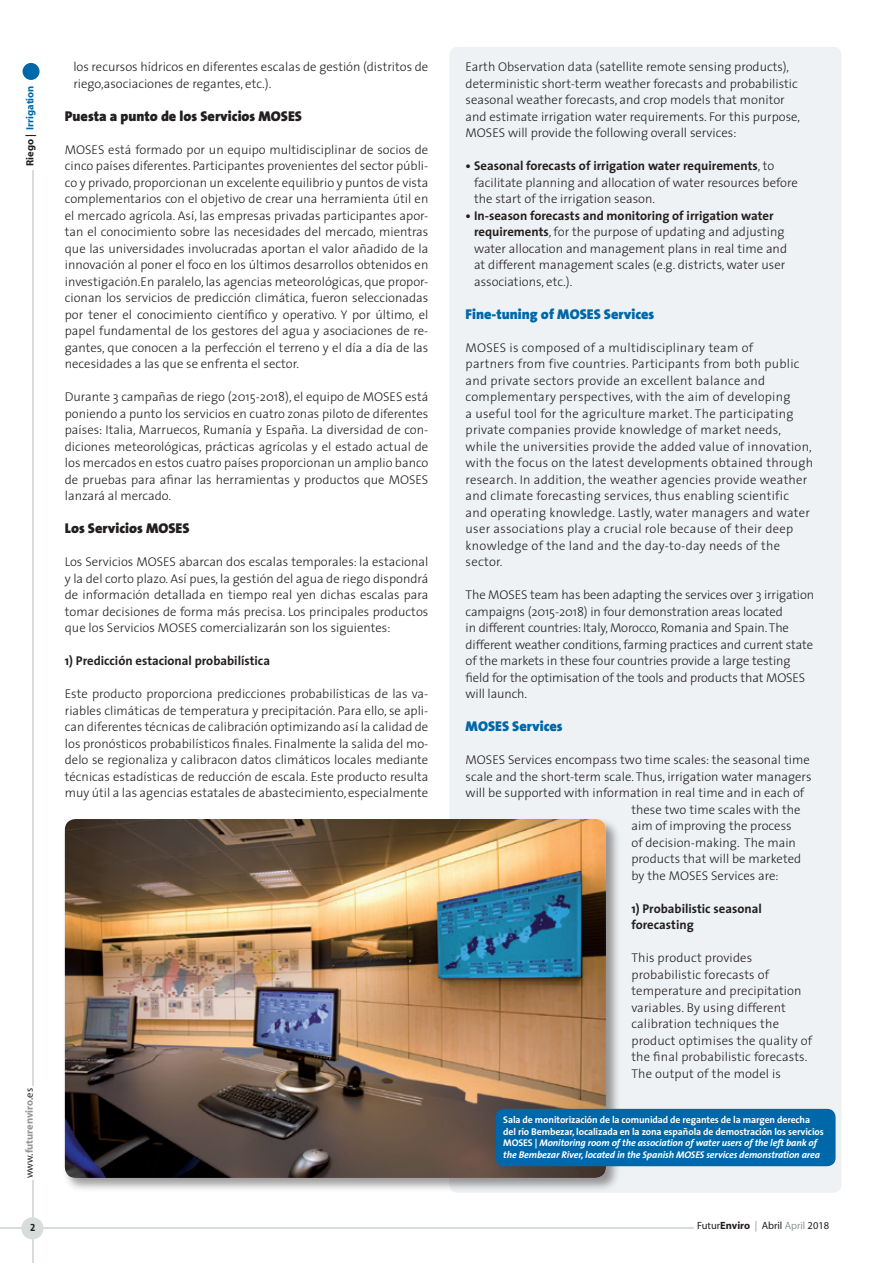
<style>
.page{position:relative;width:893px;height:1263px;background:#fff}
.page>*{position:absolute;margin:0;border:0;box-sizing:border-box;transform-origin:0 0}
.Ladillo_Texto{font:900 14.25px "The Sans";color:#0068a9}
.Ladillo_Texto_-_espñ{font:900 14.25px "The Sans";color:#231f20}
.Ladillo_Texto_-_espa{font:900 14.25px "The Sans";color:#231f20}
.Texto{font:300 12.75px/16.5px "The Sans";color:#231f20;text-align:justify}
.Texto_ingles{font:300 12.75px/16.5px "The Sans";color:#231f20}
.Texto_ingles-2{font:300 12.75px/16.5px "The Sans";letter-spacing:.02em;color:#231f20}
.Texto-2{font:700 12.75px "The Sans";color:#231f20}
.Texto_ingles-3{font:700 12.75px/16.5px "The Sans";color:#231f20}
.t1{font:10.5px "Myriad";color:#231f20}
.t2{font:700 10.5px "Myriad";color:#939598}
.t3{font:700 10.5px "Myriad";color:#0068a9}
.t4{font:10.5px "The Sans Bold Caps";color:#231f20}
.t5{font:700 9.75px/11.7px "The Sans";letter-spacing:-.01em;color:#fff}
.s1{color:#231f20}
.s2{font-weight:400;color:#231f20}
.s3{font-weight:700}
.s4{font-style:italic}
.s5{color:#8b9b92}
</style>
<div class="page">
<div style="left:23px;top:63px;width:17px;height:17px;background:#0068a9;border-radius:50%"></div>
<hr style="left:32px;top:170px;width:1px;height:915px;background:#d7ddda">
<hr style="left:0;top:1228px;width:694px;height:1px;background:#d7ddda">
<hr style="left:32px;top:1180px;width:1px;height:83px;background:#d7ddda">
<div style="left:21px;top:1217px;width:22px;height:22px;background:#d7ddda;border-radius:50%"></div>
<div style="left:449px;top:47px;width:393px;height:1146px;background:#eff2f4;border-radius:9px"></div>
<div style="left:62px;top:817px;width:558px;height:375px;background:#231f20;opacity:.45"></div>
<img style="left:65px;top:819px;width:541px;height:359px">
<div style="left:495px;top:1109px;width:341px;height:57px;background:#0068a9;border-radius:9px"></div>
<p class="t3" style="left:24px;top:166px;width:82px;rotate:-90deg"><span class="s1">Riego |</span> Irrigation</p>
<p class="Texto" style="left:73px;top:58px;width:357px">los recursos hídricos en diferentes escalas de gestión (distritos de riego,asociaciones de regantes, etc.).</p>
<p class="Ladillo_Texto_-_espñ" style="left:65px;top:104px;width:239px">Puesta a punto de los Servicios MOSES</p>
<p class="Texto" style="left:65px;top:141px;width:365px">MOSES está formado por un equipo multidisciplinar de socios de cinco países diferentes. Participantes provenientes del sector públi&shy;co y privado, proporcionan un excelente equilibrio y puntos de vista complementarios con el objetivo de crear una herramienta útil en el mercado agrícola. Así, las empresas privadas participantes apor&shy;tan el conocimiento sobre las necesidades del mercado, mientras que las universidades involucradas aportan el valor añadido de la innovación al poner el foco en los últimos desarrollos obtenidos en investigación.En paralelo, las agencias meteorológicas, que propor&shy;cionan los servicios de predicción climática, fueron seleccionadas por tener el conocimiento científico y operativo. Y por último, el papel fundamental de los gestores del agua y asociaciones de re&shy;gantes, que conocen a la perfección el terreno y el día a día de las necesidades a las que se enfrenta el sector.</p>
<p class="Texto" style="left:65px;top:388px;width:365px">Durante 3 campañas de riego (2015-2018), el equipo de MOSES está poniendo a punto los servicios en cuatro zonas piloto de diferentes países: Italia, Marruecos, Rumanía y España. La diversidad de con&shy;diciones meteorológicas, prácticas agrícolas y el estado actual de los mercados en estos cuatro países proporcionan un amplio banco de pruebas para afinar las herramientas y productos que MOSES lanzará al mercado.</p>
<p class="Ladillo_Texto_-_espa" style="left:65px;top:516px;width:126px">Los Servicios MOSES</p>
<p class="Texto" style="left:65px;top:553px;width:365px">Los Servicios MOSES abarcan dos escalas temporales: la estacional y la del corto plazo. Así pues, la gestión del agua de riego dispondrá de información detallada en tiempo real yen dichas escalas para tomar decisiones de forma más precisa. Los principales productos que los Servicios MOSES comercializarán son los siguientes:</p>
<p class="Texto-2" style="left:65px;top:650px;width:207px">1) Predicción estacional probabilística</p>
<p class="Texto" style="left:65px;top:685px;width:365px">Este producto proporciona predicciones probabilísticas de las va&shy;riables climáticas de temperatura y precipitación. Para ello, se apli&shy;can diferentes técnicas de calibración optimizando así la calidad de los pronósticos probabilísticos finales. Finalmente la salida del mo&shy;delo se regionaliza y calibracon datos climáticos locales mediante técnicas estadísticas de reducción de escala. Este producto resulta muy útil a las agencias estatales de abastecimiento, especialmente</p>
<p class="t2" style="left:24px;top:1178px;width:92px;rotate:-90deg"><span class="s2">www.</span>futurenviro<span class="s2">.es</span></p>
<p class="t4" style="left:30px;top:1219px;width:7px">2</p>
<p class="Texto_ingles" style="left:466px;top:58px;width:336px">Earth Observation data (satellite remote sensing products), deterministic short-term weather forecasts and probabilistic seasonal weather forecasts, and crop models that monitor and estimate irrigation water requirements. For this purpose, MOSES will provide the following overall services:</p>
<p class="Texto" style="left:474px;top:157px;width:325px;text-align:left;text-indent:-9px"><span class="s3">• Seasonal forecasts of irrigation water requirements</span>, to facilitate planning and allocation of water resources before the start of the irrigation season.</p>
<p class="Texto" style="left:474px;top:207px;width:314px;text-align:left;text-indent:-9px"><span class="s3">• In-season forecasts and monitoring of irrigation water requirements</span>, for the purpose of updating and adjusting water allocation and management plans in real time and at different management scales (e.g. districts, water user associations, etc.).</p>
<p class="Ladillo_Texto" style="left:466px;top:302px;width:190px">Fine-tuning of MOSES Services</p>
<p class="Texto_ingles-2" style="left:466px;top:339px;width:349px">MOSES is composed of a multidisciplinary team of<br>partners from five countries. Participants from both public and private sectors provide an excellent balance and complementary perspectives, with the aim of developing<br>a useful tool for the agriculture market. The participating private companies provide knowledge of market needs, while the universities provide the added value of innovation, with the focus on the latest developments obtained through research. In addition, the weather agencies provide weather and climate forecasting services, thus enabling scientific and operating knowledge. Lastly, water managers and water user associations play a crucial role because of their deep knowledge of the land and the day-to-day needs of the sector.</p>
<p class="Texto_ingles" style="left:466px;top:586px;width:350px">The MOSES team has been adapting the services over 3 irrigation campaigns (2015-2018) in four demonstration areas located<br>in different countries: Italy, Morocco, Romania and Spain. The different weather conditions, farming practices and current state of the markets in these four countries provide a large testing field for the optimisation of the tools and products that MOSES will launch.</p>
<p class="Ladillo_Texto" style="left:466px;top:714px;width:99px">MOSES Services</p>
<p class="Texto_ingles" style="left:466px;top:751px;width:346px">MOSES Services encompass two time scales: the seasonal time</p>
<p class="Texto_ingles" style="left:466px;top:768px;width:347px">scale and the short-term scale. Thus, irrigation water managers</p>
<p class="Texto_ingles" style="left:466px;top:784px;width:340px">will be supported with information in real time and in each of</p>
<p class="Texto_ingles" style="left:631px;top:801px;width:171px">these two time scales with the</p>
<p class="Texto_ingles" style="left:631px;top:817px;width:162px">aim of improving the process</p>
<p class="Texto_ingles" style="left:631px;top:834px;width:166px">of decision-making. The main</p>
<p class="Texto_ingles" style="left:631px;top:850px;width:171px">products that will be marketed</p>
<p class="Texto_ingles" style="left:631px;top:867px;width:149px">by the MOSES Services are:</p>
<p class="Texto_ingles-3" style="left:631px;top:900px;width:132px">1) Probabilistic seasonal forecasting</p>
<p class="Texto_ingles" style="left:631px;top:949px;width:182px">This product provides probabilistic forecasts of temperature and precipitation variables. By using different calibration techniques the product optimises the quality of the final probabilistic forecasts.<br>The output of the model is</p>
<p class="t5" style="left:503px;top:1113px;width:322px">Sala de monitorización de la comunidad de regantes de la margen derecha del río Bembezar, localizada en la zona española de demostración los servicios MOSES | <span class="s4">Monitoring room of the association of water users of the left bank of the Bembezar River, located in the Spanish MOSES services demonstration area</span></p>
<p class="t1" style="left:697px;top:1220px;width:134px">Futur<span class="s3">Enviro</span> <span class="s5">|</span> Abril <span class="s5">April</span> 2018</p>
</div>
